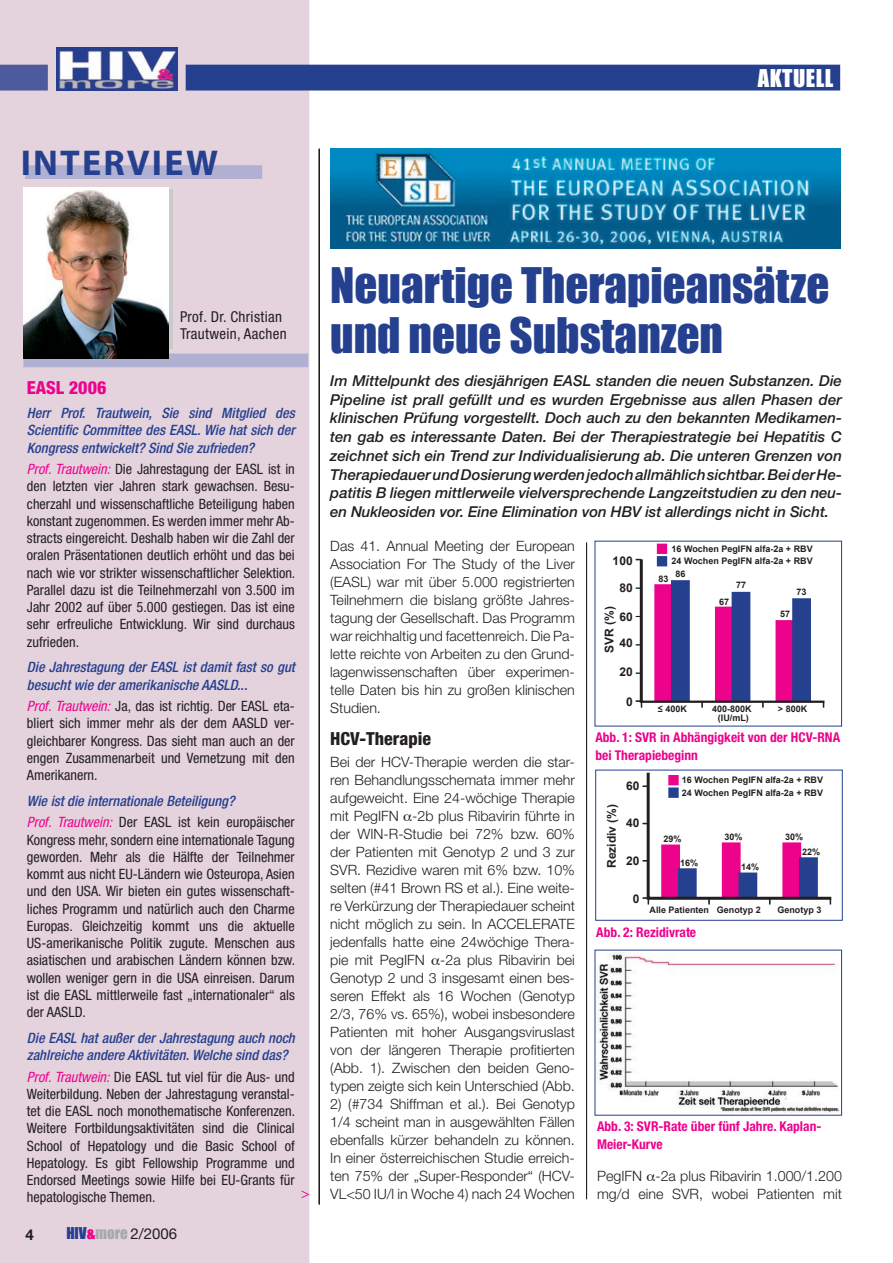
<style>
.page{position:relative;width:893px;height:1263px;background:#fff}
.page>*{position:absolute;margin:0;border:0;box-sizing:border-box;transform-origin:0 0}
.t1{font:45px/49.5px "Impact";color:#25408f}
.t2{font:700 36px "Myriad";letter-spacing:.06em;color:#25408f}
.t3{font:22.5px "Impact";letter-spacing:.02em;color:#fff}
.t4{font:800 condensed 18px "Helvetica Neue";color:#231f20}
.t5{font:800 condensed 18px "Helvetica Neue";color:#ed028c}
.t6{font:italic 500 15px/18.8px "Helvetica Neue";letter-spacing:-.005em;color:#231f20;text-align:justify}
.t7{font:condensed 15px/16.5px "Helvetica Neue";letter-spacing:.02em;color:#231f20}
.t8{font:15px "Helvetica Neue";color:#231f20}
.t9{font:700 15px "Helvetica Neue";color:#231f20}
.t10{font:condensed 14.25px/17.2px "Helvetica Neue";color:#231f20;text-align:justify}
.t11{font:300 14.25px/18px "Helvetica Neue";color:#231f20;text-align:justify}
.t12{font:italic 500 condensed 14.25px/17.2px "Helvetica Neue";color:#25408f}
.t13{font:condensed 14.25px "Helvetica Neue";color:#ed028c}
.t14{font:700 condensed 13.5px/18px "Helvetica Neue";color:#ed028c}
.t15{font:700 12px "Arial";color:#231f20}
.t16{font:700 9px "Arial";color:#231f20}
.s1{font-style:italic;color:#ed028c}
.s2{font-family:"Impact";color:#25408f}
.s3{font-family:"Impact";color:#ed028c}
.s4{font-family:"Impact";color:#a8a9ad}
</style>
<div class="page">
<img style="left:597px;top:952px;width:243px;height:161px">
<div style="left:0;top:0;width:309px;height:1263px;background:#e4d2dd"></div>
<div style="left:186px;top:65px;width:653px;height:25px;background:#25408f"></div>
<div style="left:186px;top:65px;width:654px;height:26px;border:2px solid #25408f"></div>
<img style="left:57px;top:48px;width:121px;height:43px">
<svg style="left:0;top:65px;width:48px;height:26px"></svg>
<div style="left:24px;top:354px;width:284px;height:12px;background:#afb0d2"></div>
<div style="left:23px;top:354px;width:285px;height:13px;border:2px solid #afb0d2"></div>
<div style="left:26px;top:166px;width:235px;height:12px;background:#afb0d2"></div>
<div style="left:25px;top:165px;width:237px;height:14px;border:2px solid #afb0d2"></div>
<div style="left:27px;top:190px;width:146px;height:159px;background:linear-gradient(to bottom,#c9cacc,#c9cacc)"></div>
<img style="left:23px;top:187px;width:145px;height:172px">
<div style="left:595px;top:770px;width:248px;height:151px;border:1px solid #25408f"></div>
<hr style="left:586px;top:543px;width:1px;height:656px;background:#231f20">
<hr style="left:319px;top:149px;width:1px;height:1055px;background:#231f20">
<img style="left:331px;top:149px;width:510px;height:100px">
<div style="left:658px;top:544px;width:8px;height:9px;background:#ed028c"></div>
<div style="left:657px;top:544px;width:10px;height:10px;border:2px solid #ed028c"></div>
<div style="left:657px;top:556px;width:10px;height:10px;border:2px solid #25408f"></div>
<svg style="left:636px;top:557px;width:189px;height:150px"></svg>
<svg style="left:643px;top:770px;width:191px;height:134px"></svg>
<p class="t2" style="left:21px;top:144px;width:199px">INTERVIEW</p>
<p class="t3" style="left:758px;top:65px;width:77px">AKTUELL</p>
<p class="t7" style="left:180px;top:309px;width:108px">Prof. Dr. Christian<br>Trautwein, Aachen</p>
<p class="t5" style="left:27px;top:377px;width:81px">EASL 2006</p>
<p class="t12" style="left:27px;top:404px;width:269px;text-align:justify">Herr Prof. Trautwein, Sie sind Mitglied des Scientific Committee des EASL. Wie hat sich der Kongress entwickelt? Sind Sie zufrieden?</p>
<p class="t10" style="left:27px;top:460px;width:270px"><span class="s1">Prof. Trautwein:</span> Die Jahrestagung der EASL ist in den letzten vier Jahren stark gewachsen. Besu&shy;cherzahl und wissenschaftliche Beteiligung haben konstant zugenommen. Es werden immer mehr Ab&shy;stracts eingereicht. Deshalb haben wir die Zahl der oralen Präsentationen deutlich erhöht und das bei nach wie vor strikter wissenschaftlicher Selektion.<br>Parallel dazu ist die Teilnehmerzahl von 3.500 im Jahr 2002 auf über 5.000 gestiegen. Das ist eine sehr erfreuliche Entwicklung. Wir sind durchaus zufrieden.</p>
<p class="t12" style="left:27px;top:658px;width:269px">Die Jahrestagung der EASL ist damit fast so gut besucht wie der amerikanische AASLD...</p>
<p class="t10" style="left:27px;top:697px;width:269px"><span class="s1">Prof. Trautwein:</span> Ja, das ist richtig. Der EASL eta&shy;bliert sich immer mehr als der dem AASLD ver&shy;gleichbarer Kongress. Das sieht man auch an der engen Zusammenarbeit und Vernetzung mit den Amerikanern.</p>
<p class="t12" style="left:27px;top:792px;width:209px">Wie ist die internationale Beteiligung?</p>
<p class="t10" style="left:27px;top:814px;width:270px"><span class="s1">Prof. Trautwein:</span> Der EASL ist kein europäischer Kongress mehr, sondern eine internationale Tagung geworden. Mehr als die Hälfte der Teilnehmer kommt aus nicht EU-Ländern wie Osteuropa, Asien und den USA. Wir bieten ein gutes wissenschaft&shy;liches Programm und natürlich auch den Charme Europas. Gleichzeitig kommt uns die aktuelle US-amerikanische Politik zugute. Menschen aus asiatischen und arabischen Ländern können bzw. wollen weniger gern in die USA einreisen. Darum ist die EASL mittlerweile fast „internationaler“ als der AASLD.</p>
<p class="t12" style="left:27px;top:1029px;width:269px">Die EASL hat außer der Jahrestagung auch noch zahlreiche andere Aktivitäten. Welche sind das?</p>
<p class="t10" style="left:27px;top:1068px;width:270px"><span class="s1">Prof. Trautwein:</span> Die EASL tut viel für die Aus- und Weiterbildung. Neben der Jahrestagung veranstal&shy;tet die EASL noch monothematische Konferenzen.<br>Weitere Fortbildungsaktivitäten sind die Clinical School of Hepatology und die Basic School of Hepatology. Es gibt Fellowship Programme und Endorsed Meetings sowie Hilfe bei EU-Grants für hepatologische Themen.</p>
<p class="t13" style="left:301px;top:1185px;width:10px">&gt;</p>
<p class="t9" style="left:26px;top:1225px;width:10px">4</p>
<p class="t8" style="left:66px;top:1225px;width:112px"><span class="s2">HIV</span><span class="s3">&amp;</span><span class="s4">more</span> 2/2006</p>
<p class="t1" style="left:330px;top:261px;width:501px">Neuartige Therapieansätze und neue Substanzen</p>
<p class="t6" style="left:330px;top:371px;width:513px">Im Mittelpunkt des diesjährigen EASL standen die neuen Substanzen. Die Pipeline ist prall gefüllt und es wurden Ergebnisse aus allen Phasen der klinischen Prüfung vorgestellt. Doch auch zu den bekannten Medikamen&shy;ten gab es interessante Daten. Bei der Therapiestrategie bei Hepatitis C zeichnet sich ein Trend zur Individualisierung ab. Die unteren Grenzen von Therapiedauer und Dosierung werden jedoch allmählich sichtbar. Bei der He&shy;patitis B liegen mittlerweile vielversprechende Langzeitstudien zu den neu&shy;en Nukleosiden vor. Eine Elimination von HBV ist allerdings nicht in Sicht.</p>
<p class="t11" style="left:330px;top:537px;width:246px">Das 41. Annual Meeting der European Association For The Study of the Liver (EASL) war mit über 5.000 registrierten Teilnehmern die bislang größte Jahres&shy;tagung der Gesellschaft. Das Programm war reichhaltig und facettenreich. Die Pa&shy;lette reichte von Arbeiten zu den Grund&shy;lagenwissenschaften über experimen&shy;telle Daten bis hin zu großen klinischen Studien.</p>
<p class="t4" style="left:330px;top:727px;width:102px">HCV-Therapie</p>
<p class="t11" style="left:330px;top:753px;width:246px">Bei der HCV-Therapie werden die star&shy;ren Behandlungsschemata immer mehr aufgeweicht. Eine 24-wöchige Therapie mit PegIFN -2b plus Ribavirin führte in der WIN-R-Studie bei 72% bzw. 60% der Patienten mit Genotyp 2 und 3 zur SVR. Rezidive waren mit 6% bzw. 10% selten (#41 Brown RS et al.). Eine weite&shy;re Verkürzung der Therapiedauer scheint nicht möglich zu sein. In ACCELERATE jedenfalls hatte eine 24wöchige Thera&shy;pie mit PegIFN -2a plus Ribavirin bei Genotyp 2 und 3 insgesamt einen bes&shy;seren Effekt als 16 Wochen (Genotyp 2/3, 76% vs. 65%), wobei insbesondere Patienten mit hoher Ausgangsviruslast von der längeren Therapie profitierten (Abb. 1). Zwischen den beiden Geno&shy;typen zeigte sich kein Unterschied (Abb.</p>
<p class="t11" style="left:330px;top:1095px;width:246px">2) (#734 Shiffman et al.). Bei Genotyp 1/4 scheint man in ausgewählten Fällen ebenfalls kürzer behandeln zu können.<br>In einer österreichischen Studie erreich&shy;ten 75% der „Super-Responder“ (HCV-VL&lt;50 IU/l in Woche 4) nach 24 Wochen</p>
<p class="t15" style="left:613px;top:554px;width:22px">100</p>
<p class="t15" style="left:619px;top:581px;width:15px">80</p>
<p class="t15" style="left:603px;top:653px;width:48px;rotate:-90deg">SVR (%)</p>
<p class="t15" style="left:619px;top:610px;width:15px">60</p>
<p class="t15" style="left:619px;top:636px;width:15px">40</p>
<p class="t15" style="left:619px;top:665px;width:15px">20</p>
<p class="t15" style="left:626px;top:695px;width:8px">0</p>
<p class="t16" style="left:671px;top:544px;width:143px">16 Wochen PegIFN alfa-2a + RBV</p>
<p class="t16" style="left:671px;top:556px;width:143px">24 Wochen PegIFN alfa-2a + RBV</p>
<p class="t16" style="left:676px;top:568px;width:12px">86</p>
<p class="t16" style="left:659px;top:574px;width:12px">83</p>
<p class="t16" style="left:736px;top:579px;width:12px">77</p>
<p class="t16" style="left:719px;top:597px;width:12px">67</p>
<p class="t16" style="left:796px;top:586px;width:12px">73</p>
<p class="t16" style="left:780px;top:609px;width:12px">57</p>
<p class="t16" style="left:658px;top:704px;width:30px">≤ 400K</p>
<p class="t16" style="left:712px;top:704px;width:41px">400-800K</p>
<p class="t16" style="left:778px;top:704px;width:31px">&gt; 800K</p>
<p class="t16" style="left:718px;top:712px;width:32px">(IU/mL)</p>
<p class="t14" style="left:595px;top:728px;width:246px">Abb. 1: SVR in Abhängigkeit von der HCV-RNA bei Therapiebeginn</p>
<p class="t15" style="left:605px;top:868px;width:66px;rotate:-90deg">Rezidiv (%)</p>
<p class="t15" style="left:626px;top:779px;width:15px">60</p>
<p class="t15" style="left:626px;top:816px;width:15px">40</p>
<p class="t15" style="left:626px;top:854px;width:15px">20</p>
<p class="t15" style="left:633px;top:892px;width:8px">0</p>
<p class="t16" style="left:682px;top:775px;width:143px">16 Wochen PegIFN alfa-2a + RBV</p>
<p class="t16" style="left:682px;top:788px;width:143px">24 Wochen PegIFN alfa-2a + RBV</p>
<p class="t16" style="left:664px;top:834px;width:20px">29%</p>
<p class="t16" style="left:680px;top:858px;width:20px">16%</p>
<p class="t16" style="left:724px;top:832px;width:20px">30%</p>
<p class="t16" style="left:741px;top:862px;width:20px">14%</p>
<p class="t16" style="left:785px;top:832px;width:20px">30%</p>
<p class="t16" style="left:802px;top:846px;width:20px">22%</p>
<p class="t16" style="left:649px;top:905px;width:61px">Alle Patienten</p>
<p class="t16" style="left:717px;top:905px;width:46px">Genotyp 2</p>
<p class="t16" style="left:777px;top:905px;width:46px">Genotyp 3</p>
<p class="t14" style="left:596px;top:923px;width:101px">Abb. 2: Rezidivrate</p>
<p class="t14" style="left:597px;top:1117px;width:226px">Abb. 3: SVR-Rate über fünf Jahre. Kaplan-<br>Meier-Kurve</p>
<p class="t11" style="left:597px;top:1166px;width:246px">PegIFN -2a plus Ribavirin 1.000/1.200 mg/d eine SVR, wobei Patienten mit</p>
</div>
